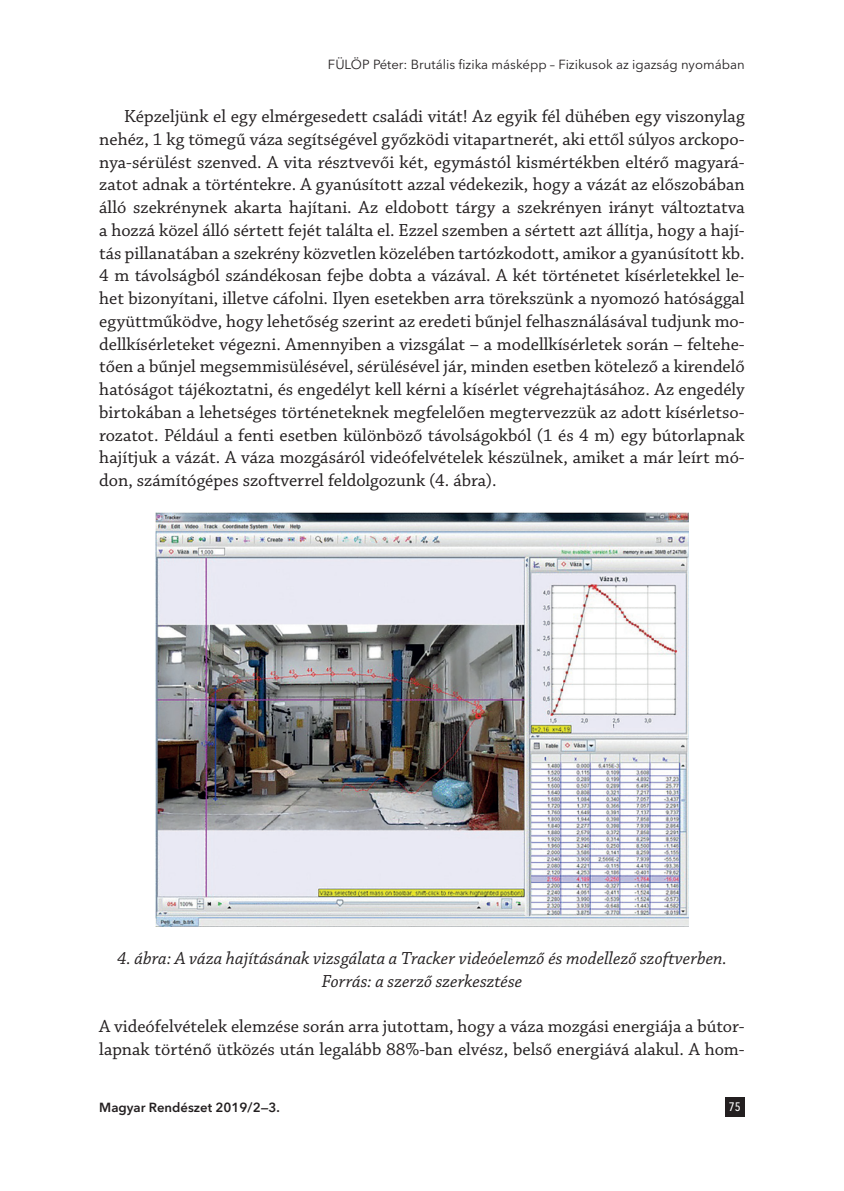
<style>
.page{position:relative;width:844px;height:1191px;background:#fff}
.page>*{position:absolute;margin:0;border:0;box-sizing:border-box;transform-origin:0 0}
.Szöveg{font:18.38px/22.8px "Chaparral Pro";color:#231f20;text-align:justify}
.Szöveg_1st___3_mm{font:18.38px/22.8px "Chaparral Pro";color:#231f20}
.Ábra_címe{font:italic 18.38px/22.8px "Chaparral Pro";color:#231f20;text-align:center}
.t1{font:13.12px "Avenir Next LT Pro";color:#231f20}
.t2{font:600 13.12px "Avenir Next LT Pro";color:#231f20}
.t3{font:500 condensed 12.25px "Avenir Next LT Pro";color:#fff}
</style>
<div class="page">
<div style="left:724px;top:1096px;width:20px;height:20px;background:#231f20"></div>
<img style="left:156px;top:512px;width:532px;height:414px">
<p class="t1" style="left:328px;top:57px;width:418px">FÜLÖP Péter: Brutális fizika másképp – Fizikusok az igazság nyomában</p>
<p class="Szöveg" style="left:99px;top:106px;width:646px;text-indent:25px">Képzeljünk el egy elmérgesedett családi vitát! Az egyik fél dühében egy viszonylag nehéz, 1 kg tömegű váza segítségével győzködi vitapartnerét, aki ettől súlyos arckopo&shy;nya-sérülést szenved. A vita résztvevői két, egymástól kismértékben eltérő magyará&shy;zatot adnak a történtekre. A gyanúsított azzal védekezik, hogy a vázát az előszobában álló szekrénynek akarta hajítani. Az eldobott tárgy a szekrényen irányt változtatva a hozzá közel álló sértett fejét találta el. Ezzel szemben a sértett azt állítja, hogy a hají&shy;tás pillanatában a szekrény közvetlen közelében tartózkodott, amikor a gyanúsított kb.<br>4 m távolságból szándékosan fejbe dobta a vázával. A két történetet kísérletekkel le&shy;het bizonyítani, illetve cáfolni. Ilyen esetekben arra törekszünk a nyomozó hatósággal együttműködve, hogy lehetőség szerint az eredeti bűnjel felhasználásával tudjunk mo&shy;dellkísérleteket végezni. Amennyiben a vizsgálat – a modellkísérletek során – feltehe&shy;tően a bűnjel megsemmisülésével, sérülésével jár, minden esetben kötelező a kirendelő hatóságot tájékoztatni, és engedélyt kell kérni a kísérlet végrehajtásához. Az engedély birtokában a lehetséges történeteknek megfelelően megtervezzük az adott kísérletso&shy;rozatot. Például a fenti esetben különböző távolságokból (1 és 4 m) egy bútorlapnak hajítjuk a vázát. A váza mozgásáról videófelvételek készülnek, amiket a már leírt mó&shy;don, számítógépes szoftverrel feldolgozunk (4. ábra).</p>
<p class="Ábra_címe" style="left:117px;top:947px;width:611px">4. ábra: A váza hajításának vizsgálata a Tracker videóelemző és modellező szoftverben.<br>Forrás: a szerző szerkesztése</p>
<p class="Szöveg_1st___3_mm" style="left:99px;top:1016px;width:646px">A videófelvételek elemzése során arra jutottam, hogy a váza mozgási energiája a bútor&shy;lapnak történő ütközés után legalább 88%-ban elvész, belső energiává alakul. A hom-</p>
<p class="t2" style="left:99px;top:1099px;width:182px">Magyar Rendészet 2019/2—3.</p>
<p class="t3" style="left:728px;top:1099px;width:13px">75</p>
</div>
